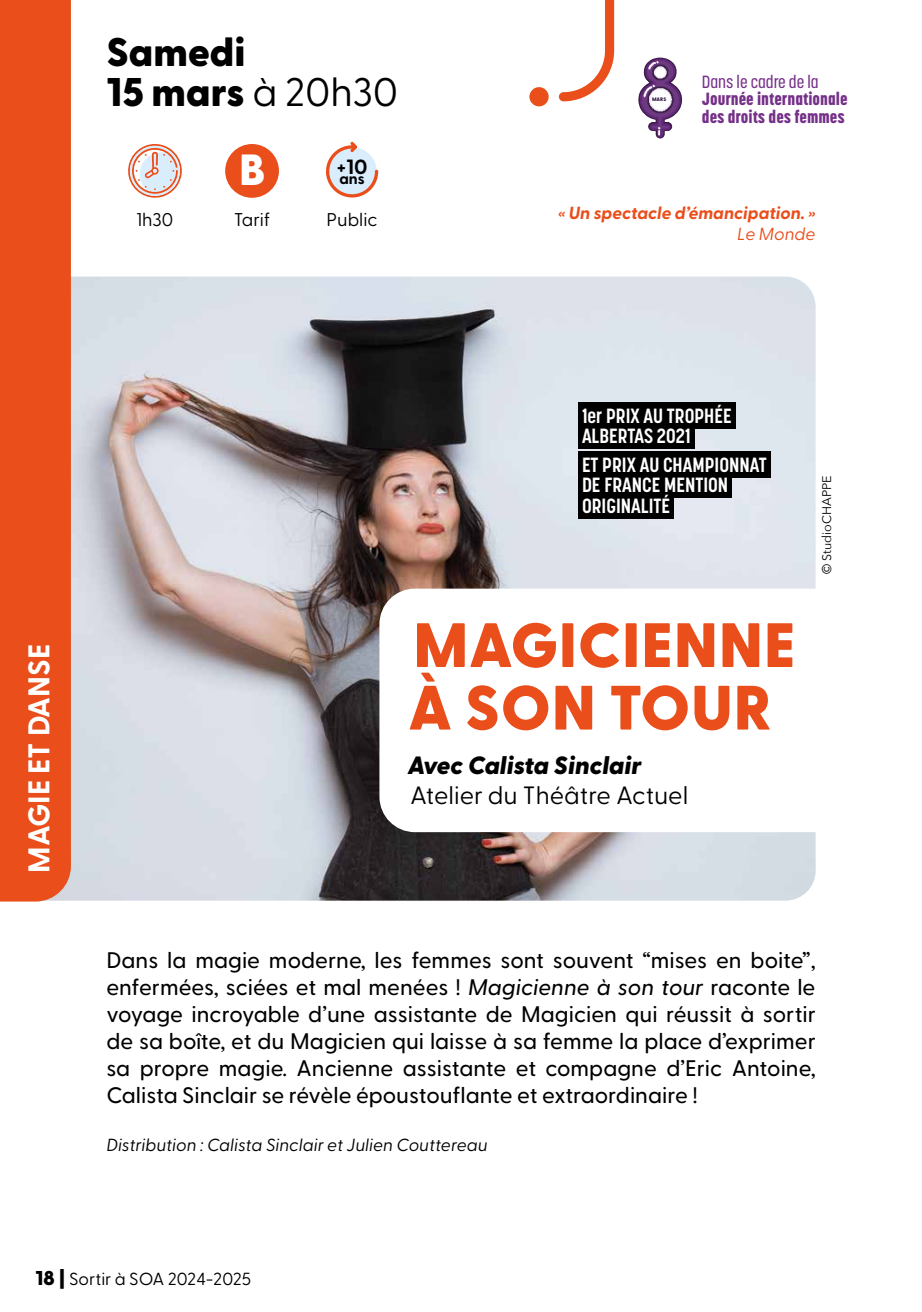
<style>
.page{position:relative;width:922px;height:1312px;background:#fff}
.page>*{position:absolute;margin:0;border:0;box-sizing:border-box;transform-origin:0 0}
.t1{font:800 62.5px/62.5px "Greycliff CF";letter-spacing:.01em;color:#e94e1b}
.t2{font:800 43.5px "Greycliff CF";color:#fff}
.t3{font:800 40px/40px "Greycliff CF";color:#000}
.t4{font:700 30px "Greycliff CF";color:#fff}
.t5{font:25px "Greycliff CF";color:#000}
.t6{font:italic 800 25px "Greycliff CF";color:#000}
.t7{font:500 22.5px/27px "Greycliff CF";color:#000;text-align:justify}
.t8{font:700 20.5px "Greycliff CF";color:#000}
.t9{font:700 20.25px/20.2px "Korolev Condensed";color:#fff}
.t10{font:18.5px "Greycliff CF";color:#000}
.t11{font:italic 17.5px "Greycliff CF";color:#000}
.t12{font:800 17.5px/17.5px "Korolev Condensed";color:#753089}
.t13{font:italic 700 17.5px "Greycliff CF";color:#e94e1b}
.t14{font:17.5px "Greycliff CF";color:#000}
.t15{font:500 17.5px "Korolev Condensed";color:#753089}
.t16{font:italic 17.5px "Greycliff CF";color:#e94e1b}
.t17{font:700 15.5px "Greycliff CF";color:#000}
.t18{font:12.5px "Avenir Next";color:#000}
.t19{font:800 5.25px "Greycliff CF";color:#381b46}
.s1{font-weight:400}
.s2{font-style:italic}
.s3{font-weight:800;font-size:20px}
</style>
<div class="page">
<img style="left:71px;top:276px;width:744px;height:624px">
<div style="left:529px;top:87px;width:19px;height:19px;background:#e94e1b;border-radius:50%"></div>
<svg style="left:558px;top:0;width:56px;height:101px"></svg>
<div style="left:225px;top:144px;width:54px;height:54px;background:#e94e1b;border-radius:50%"></div>
<svg style="left:128px;top:144px;width:54px;height:54px"></svg>
<svg style="left:326px;top:142px;width:52px;height:55px"></svg>
<div style="left:578px;top:402px;width:157px;height:26px;background:#000"></div>
<div style="left:578px;top:422px;width:116px;height:26px;background:#000"></div>
<div style="left:578px;top:451px;width:192px;height:26px;background:#000"></div>
<div style="left:578px;top:471px;width:153px;height:26px;background:#000"></div>
<div style="left:578px;top:492px;width:95px;height:26px;background:#000"></div>
<div style="left:0;top:0;width:71px;height:901px;background:#e94e1b"></div>
<div style="left:379px;top:588px;width:490px;height:244px;background:#fff;border-radius:35px"></div>
<img style="left:638px;top:58px;width:44px;height:80px">
<h3 class="t3" style="left:106px;top:31px;width:293px">Samedi<br>15 mars <span class="s1">à 20h30</span></h3>
<h2 class="t2" style="left:239px;top:136px;width:27px">B</h2>
<p class="t8" style="left:336px;top:151px;width:32px">+10</p>
<p class="t17" style="left:339px;top:167px;width:27px">ans</p>
<p class="t10" style="left:234px;top:206px;width:38px">Tarif</p>
<p class="t10" style="left:137px;top:206px;width:38px">1h30</p>
<p class="t10" style="left:326px;top:206px;width:52px">Public</p>
<p class="t19" style="left:652px;top:95px;width:16px">MARS</p>
<p class="t15" style="left:701px;top:71px;width:118px">Dans le cadre de la</p>
<p class="t12" style="left:701px;top:90px;width:147px">Journée internationale des droits des femmes</p>
<p class="t13" style="left:558px;top:200px;width:259px">« Un spectacle d’émancipation. »</p>
<p class="t16" style="left:737px;top:221px;width:80px">Le Monde</p>
<h3 class="t4" style="left:16px;top:872px;width:230px;rotate:-90deg">MAGIE ET DANSE</h3>
<p class="t9" style="left:582px;top:405px;width:151px">1er PRIX AU TROPHÉE<br>ALBERTAS 2021</p>
<p class="t9" style="left:582px;top:454px;width:186px">ET PRIX AU CHAMPIONNAT<br>DE FRANCE MENTION<br>ORIGINALITÉ</p>
<h1 class="t1" style="left:408px;top:611px;width:389px">MAGICIENNE<br>À SON TOUR</h1>
<p class="t6" style="left:407px;top:745px;width:235px">Avec Calista Sinclair</p>
<p class="t5" style="left:410px;top:776px;width:279px">Atelier du Théâtre Actuel</p>
<p class="t18" style="left:816px;top:574px;width:100px;rotate:-90deg">© StudioCHAPPE</p>
<p class="t7" style="left:106px;top:945px;width:710px">Dans la magie moderne, les femmes sont souvent “mises en boite”, enfermées, sciées et mal menées ! <span class="s2">Magicienne à son tour</span> raconte le voyage incroyable d’une assistante de Magicien qui réussit à sortir de sa boîte, et du Magicien qui laisse à sa femme la place d’exprimer sa propre magie. Ancienne assistante et compagne d’Eric Antoine, Calista Sinclair se révèle époustouflante et extraordinaire !</p>
<p class="t11" style="left:106px;top:1131px;width:382px">Distribution : Calista Sinclair et Julien Couttereau</p>
<p class="t14" style="left:35px;top:1264px;width:217px"><span class="s3">18 |</span> Sortir à SOA 2024-2025</p>
</div>
